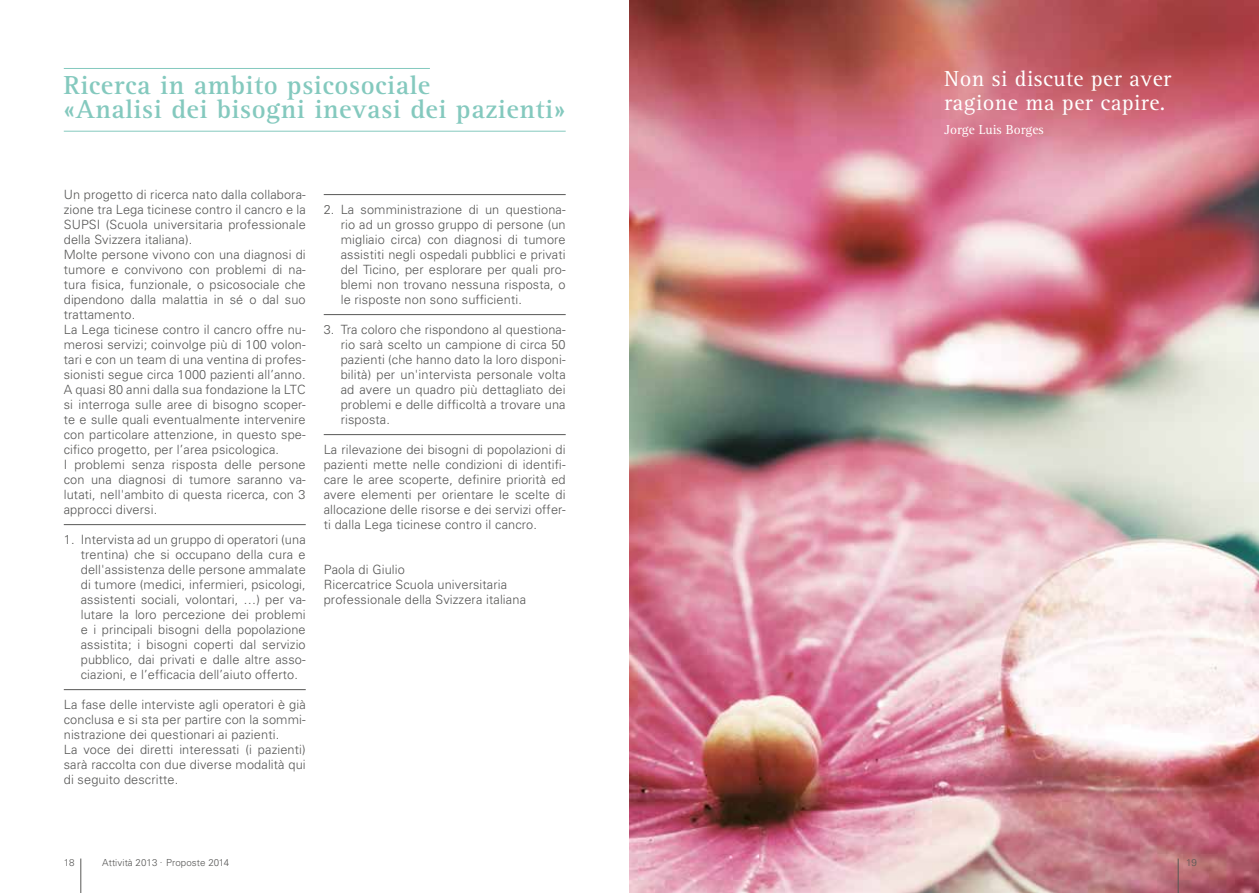
<style>
.page{position:relative;width:1259px;height:893px;background:#fff}
.page>*{position:absolute;margin:0;border:0;box-sizing:border-box;transform-origin:0 0}
.t1{font:700 27px/24px "Rotis Serif";letter-spacing:.02em;color:#84c9be}
.t2{font:22.5px/24px "Rotis Serif";letter-spacing:.02em;color:#fff}
.t3{font:13.5px "Rotis Serif";color:#fff}
.t4{font:300 12.75px/15px "Univers";letter-spacing:.01em;color:#575756;text-align:justify}
.t5{font:300 9.75px "Univers";letter-spacing:.005em;color:#575756}
</style>
<div class="page">
<img style="left:629px;top:0;width:630px;height:893px">
<hr style="left:64px;top:524px;width:242px;height:1px;background:#575756">
<hr style="left:64px;top:689px;width:242px;height:1px;background:#575756">
<hr style="left:324px;top:194px;width:242px;height:1px;background:#575756">
<hr style="left:324px;top:314px;width:242px;height:1px;background:#575756">
<hr style="left:324px;top:434px;width:242px;height:1px;background:#575756">
<hr style="left:64px;top:68px;width:366px;height:1px;background:#84c9be">
<hr style="left:64px;top:131px;width:502px;height:1px;background:#84c9be">
<hr style="left:81px;top:858px;width:1px;height:35px;background:#575756">
<hr style="left:1178px;top:858px;width:1px;height:35px;background:#575756">
<h1 class="t1" style="left:64px;top:74px;width:503px">Ricerca in ambito psicosociale<br>«Analisi dei bisogni inevasi dei pazienti»</h1>
<p class="t4" style="left:64px;top:187px;width:243px;text-align:left">Un progetto di ricerca nato dalla collabora&shy;zione tra Lega ticinese contro il cancro e la SUPSI (Scuola universitaria professionale della Svizzera italiana).<br>Molte persone vivono con una diagnosi di tumore e convivono con problemi di na&shy;tura fisica, funzionale, o psicosociale che dipendono dalla malattia in sé o dal suo trattamento.<br>La Lega ticinese contro il cancro offre nu&shy;merosi servizi; coinvolge più di 100 volon&shy;tari e con un team di una ventina di profes&shy;sionisti segue circa 1000 pazienti all’anno.<br>A quasi 80 anni dalla sua fondazione la LTC si interroga sulle aree di bisogno scoper&shy;te e sulle quali eventualmente intervenire con particolare attenzione, in questo spe&shy;cifico progetto, per l’area psicologica.<br>I problemi senza risposta delle persone con una diagnosi di tumore saranno va&shy;lutati, nell'ambito di questa ricerca, con 3 approcci diversi.</p>
<p class="t4" style="left:81px;top:532px;width:226px;text-indent:-17px">1. Intervista ad un gruppo di operatori (una trentina) che si occupano della cura e dell'assistenza delle persone ammalate di tumore (medici, infermieri, psicologi, assistenti sociali, volontari, …) per va&shy;lutare la loro percezione dei problemi e i principali bisogni della popolazione assistita; i bisogni coperti dal servizio pubblico, dai privati e dalle altre asso&shy;ciazioni, e l’efficacia dell’aiuto offerto.</p>
<p class="t4" style="left:64px;top:697px;width:243px;text-align:left">La fase delle interviste agli operatori è già conclusa e si sta per partire con la sommi&shy;nistrazione dei questionari ai pazienti.<br>La voce dei diretti interessati (i pazienti) sarà raccolta con due diverse modalità qui di seguito descritte.</p>
<p class="t4" style="left:341px;top:202px;width:226px;text-indent:-17px">2. La somministrazione di un questiona&shy;rio ad un grosso gruppo di persone (un migliaio circa) con diagnosi di tumore assistiti negli ospedali pubblici e privati del Ticino, per esplorare per quali pro&shy;blemi non trovano nessuna risposta, o le risposte non sono sufficienti.</p>
<p class="t4" style="left:341px;top:322px;width:226px;text-indent:-17px">3. Tra coloro che rispondono al questiona&shy;rio sarà scelto un campione di circa 50 pazienti (che hanno dato la loro disponi&shy;bilità) per un'intervista personale volta ad avere un quadro più dettagliato dei problemi e delle difficoltà a trovare una risposta.</p>
<p class="t4" style="left:324px;top:442px;width:243px">La rilevazione dei bisogni di popolazioni di pazienti mette nelle condizioni di identifi&shy;care le aree scoperte, definire priorità ed avere elementi per orientare le scelte di allocazione delle risorse e dei servizi offer&shy;ti dalla Lega ticinese contro il cancro.</p>
<p class="t4" style="left:324px;top:562px;width:204px;text-align:left">Paola di Giulio<br>Ricercatrice Scuola universitaria professionale della Svizzera italiana</p>
<h2 class="t2" style="left:944px;top:68px;width:228px">Non si discute per aver ragione ma per capire.</h2>
<p class="t3" style="left:944px;top:122px;width:101px">Jorge Luis Borges</p>
<p class="t5" style="left:64px;top:857px;width:12px">18</p>
<p class="t5" style="left:102px;top:857px;width:128px">Attività 2013 . Proposte 2014</p>
<p class="t5" style="left:1186px;top:857px;width:12px">19</p>
</div>
